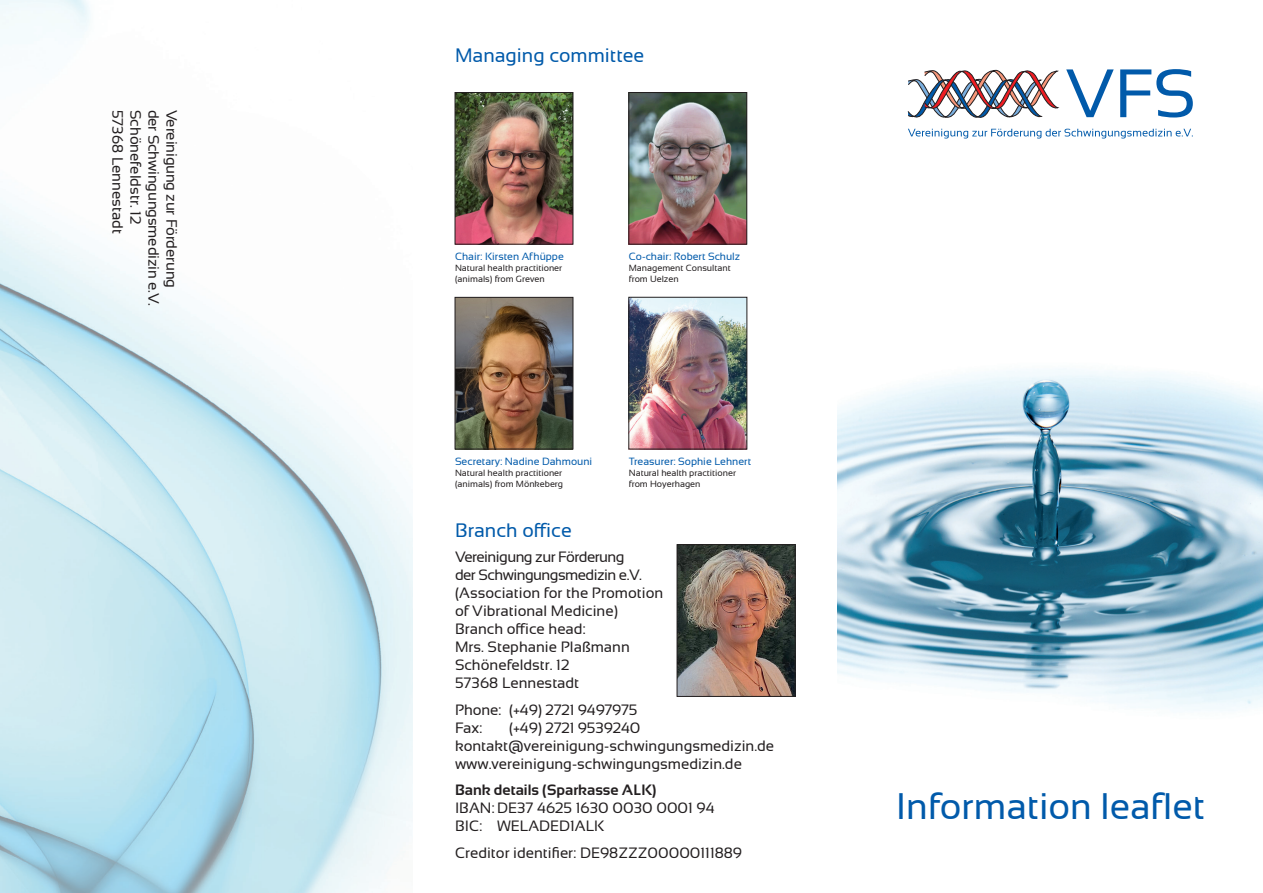
<style>
.page{position:relative;width:1263px;height:893px;background:#fff}
.page>*{position:absolute;margin:0;border:0;box-sizing:border-box;transform-origin:0 0}
.t1{font:37.05px "Sansation";color:#015aaa}
.t2{font:19.5px "Sansation";color:#015aaa}
.t3{font:15px/18px "Sansation";color:#231f20}
.t4{font:700 15px "Sansation";color:#231f20}
.t5{font:10.5px "Sansation";color:#015aaa}
.t6{font:9px/10.8px "Sansation";color:#231f20}
</style>
<div class="page">
<img style="left:0;top:0;width:412px;height:893px">
<img style="left:838px;top:368px;width:425px;height:343px">
<svg style="left:908px;top:69px;width:285px;height:70px"></svg>
<img style="left:631px;top:299px;width:114px;height:148px">
<div style="left:629px;top:297px;width:118px;height:152px;border:1px solid #231f20"></div>
<img style="left:457px;top:94px;width:114px;height:148px">
<div style="left:455px;top:92px;width:118px;height:152px;border:1px solid #231f20"></div>
<img style="left:631px;top:94px;width:114px;height:148px">
<div style="left:629px;top:92px;width:118px;height:152px;border:1px solid #231f20"></div>
<img style="left:679px;top:547px;width:114px;height:147px">
<div style="left:677px;top:545px;width:118px;height:151px;border:1px solid #231f20"></div>
<img style="left:457px;top:299px;width:114px;height:148px">
<div style="left:455px;top:297px;width:118px;height:152px;border:1px solid #231f20"></div>
<p class="t3" style="left:127px;top:110px;width:126px;rotate:90deg">57368 Lennestadt</p>
<p class="t3" style="left:145px;top:110px;width:116px;rotate:90deg">Schönefeldstr. 12</p>
<p class="t3" style="left:163px;top:110px;width:198px;rotate:90deg">der Schwingungsmedizin e.V.</p>
<p class="t3" style="left:181px;top:110px;width:180px;rotate:90deg">Vereinigung zur Förderung</p>
<h2 class="t2" style="left:455px;top:44px;width:191px">Managing committee</h2>
<p class="t5" style="left:455px;top:251px;width:110px">Chair: Kirsten Afhüppe</p>
<p class="t6" style="left:455px;top:263px;width:109px">Natural health practitioner (animals) from Greven</p>
<p class="t5" style="left:629px;top:251px;width:113px">Co-chair: Robert Schulz</p>
<p class="t6" style="left:629px;top:263px;width:103px">Management Consultant from Uelzen</p>
<p class="t5" style="left:455px;top:456px;width:139px">Secretary: Nadine Dahmouni</p>
<p class="t6" style="left:455px;top:467px;width:110px">Natural health practitioner (animals) from Mönkeberg</p>
<p class="t5" style="left:629px;top:456px;width:124px">Treasurer: Sophie Lehnert</p>
<p class="t6" style="left:629px;top:467px;width:109px">Natural health practitioner from Hoyerhagen</p>
<h2 class="t2" style="left:455px;top:519px;width:118px">Branch office</h2>
<p class="t3" style="left:455px;top:548px;width:210px">Vereinigung zur Förderung<br>der Schwingungsmedizin e.V. (Association for the Promotion of Vibrational Medicine)<br>Branch office head:<br>Mrs. Stephanie Plaßmann<br>Schönefeldstr. 12<br>57368 Lennestadt</p>
<p class="t3" style="left:455px;top:701px;width:184px">Phone: (+49) 2721 9497975<br>Fax:</p>
<p class="t3" style="left:455px;top:719px;width:321px;text-indent:54px">(+49) 2721 9539240 kontakt@vereinigung-schwingungsmedizin.de www.vereinigung-schwingungsmedizin.de</p>
<p class="t4" style="left:455px;top:782px;width:203px">Bank details (Sparkasse ALK)</p>
<p class="t3" style="left:455px;top:799px;width:261px">IBAN: DE37 4625 1630 0030 0001 94<br>BIC: WELADED1ALK</p>
<p class="t3" style="left:455px;top:844px;width:289px">Creditor identifier: DE98ZZZ00000111889</p>
<h1 class="t1" style="left:896px;top:785px;width:311px">Information leaflet</h1>
</div>
